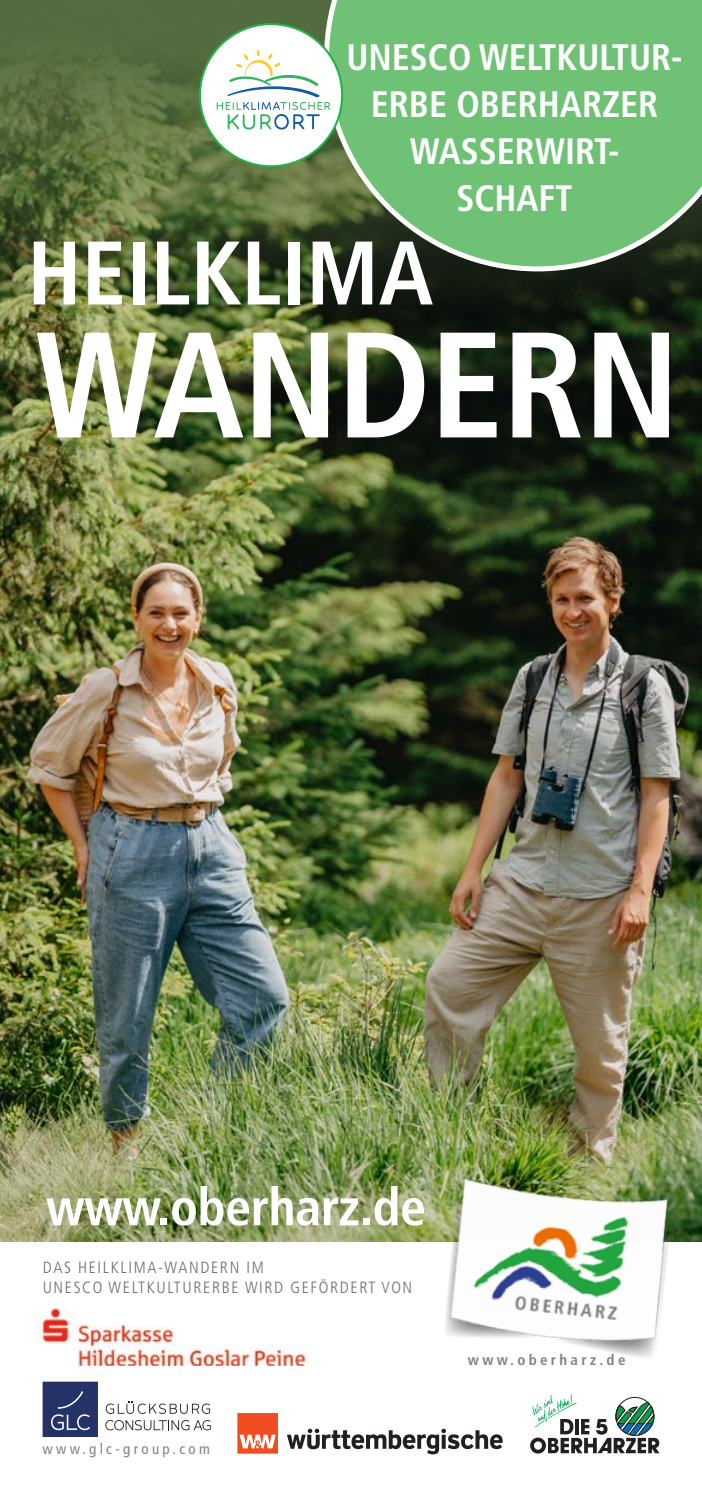
<style>
.page{position:relative;width:702px;height:1489px;background:#fff}
.page>*{position:absolute;margin:0;border:0;box-sizing:border-box;transform-origin:0 0}
.Route{font:700 condensed 150px "Frutiger LT Std";letter-spacing:-.01em;color:#fff}
.Route-2{font:700 condensed 90px "Frutiger LT Std";color:#fff}
.Route-3{font:700 condensed 52.25px "Frutiger LT Std";letter-spacing:-.01em;color:#fff}
.Route-4{font:700 condensed 36.75px "Frutiger LT Std";color:#fff}
.t1{font:300 condensed 16.25px "Frutiger LT Std";letter-spacing:.1em;color:#6c6d70}
.t2{font:condensed 15px "Frutiger LT Std";letter-spacing:.22em;color:#808285}
.t3{font:700 condensed 15px "Frutiger LT Std";letter-spacing:.22em;color:#808285}
</style>
<div class="page">
<svg style="left:530px;top:1394px;width:129px;height:59px"></svg>
<img style="left:0;top:0;width:702px;height:1241px">
<svg style="left:237px;top:1413px;width:41px;height:40px;background:#f26f4d"></svg>
<svg style="left:287px;top:1428px;width:215px;height:26px"></svg>
<img style="left:41px;top:1308px;width:265px;height:57px">
<svg style="left:324px;top:0;width:378px;height:271px;background:#69b16d"></svg>
<img style="left:441px;top:1177px;width:232px;height:181px">
<svg style="left:106px;top:1401px;width:104px;height:12px"></svg>
<svg style="left:105px;top:1420px;width:106px;height:10px"></svg>
<svg style="left:43px;top:1381px;width:55px;height:55px;background:#354273"></svg>
<div style="left:200px;top:24px;width:142px;height:142px;background:#fff;border-radius:50%"></div>
<svg style="left:217px;top:50px;width:113px;height:79px"></svg>
<p class="Route-4" style="left:346px;top:35px;width:337px">UNESCO WELTKULTUR-</p>
<p class="Route-4" style="left:371px;top:82px;width:289px">ERBE OBERHARZER</p>
<p class="Route-4" style="left:409px;top:129px;width:211px">WASSERWIRT-</p>
<p class="Route-4" style="left:456px;top:176px;width:118px">SCHAFT</p>
<p class="Route-2" style="left:27px;top:220px;width:407px">HEILKLIMA</p>
<p class="Route" style="left:35px;top:296px;width:646px">WANDERN</p>
<p class="Route-3" style="left:46px;top:1175px;width:381px">www.oberharz.de</p>
<p class="t1" style="left:43px;top:1258px;width:222px">DAS HEILKLIMA-WANDERN IM</p>
<p class="t1" style="left:43px;top:1277px;width:371px">UNESCO WELTKULTURERBE WIRD GEFÖRDERT VON</p>
<p class="t2" style="left:43px;top:1439px;width:169px">www.glc-group.com</p>
<p class="t3" style="left:468px;top:1350px;width:159px">www.oberharz.de</p>
</div>
